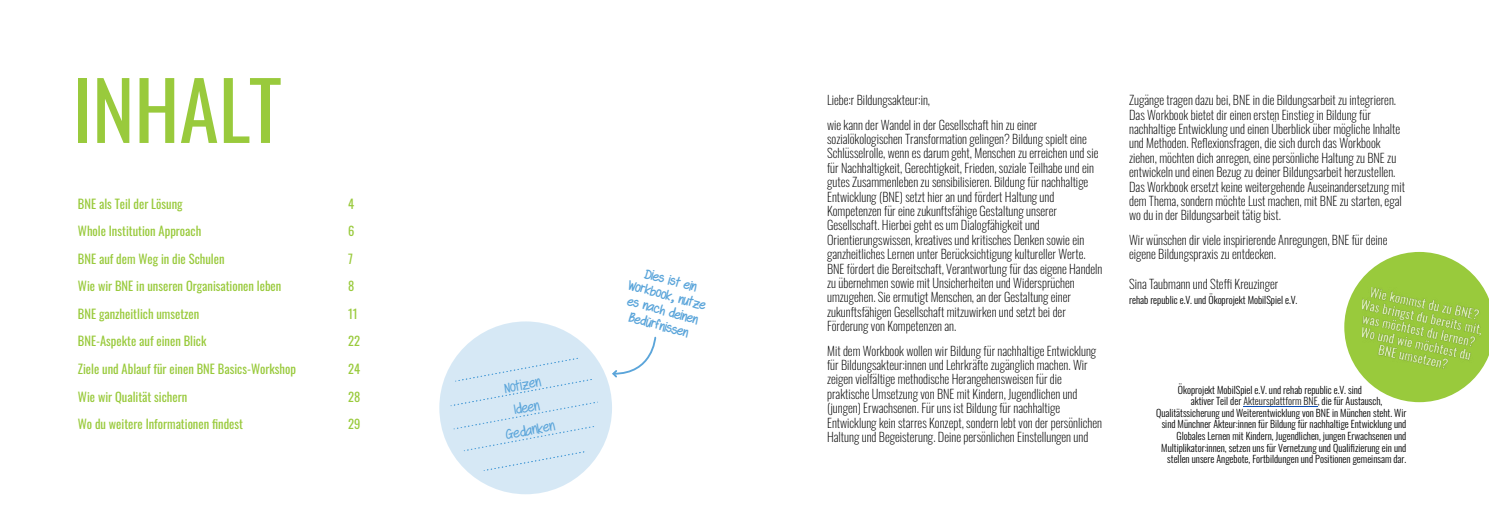
<style>
.page{position:relative;width:1489px;height:525px;background:#fff}
.page>*{position:absolute;margin:0;border:0;box-sizing:border-box;transform-origin:0 0}
.t1{font:80px "Oswald";color:#99ca3c}
.t2{font:15.25px/22.9px "Swagger";color:#5ba5da;text-align:center}
.t3{font:700 14.12px/15.5px "Swagger";color:#5ba5da;text-align:center}
.t4{font:200 12.5px/14.4px "Oswald";color:#000}
.t5{font:12.5px "Oswald";color:#99ca3c}
.t6{font:300 10px "Oswald";color:#000}
.s1{color:#1d1d1b}
</style>
<div class="page">
<svg style="left:1344px;top:252px;width:144px;height:150px"></svg>
<img style="left:1362px;top:287px;width:118px;height:81px">
<hr style="left:1243px;top:406px;width:74px;height:1px;background:#0b4cb4">
<div style="left:439px;top:321px;width:173px;height:173px;background:#d6e8f5;border-radius:50%"></div>
<svg style="left:450px;top:357px;width:148px;height:114px"></svg>
<svg style="left:612px;top:336px;width:45px;height:42px"></svg>
<h1 class="t1" style="left:72px;top:39px;width:211px">INHALT</h1>
<p class="t5" style="left:78px;top:192px;width:106px">BNE als Teil der Lösung</p>
<p class="t5" style="left:348px;top:192px;width:8px">4</p>
<p class="t5" style="left:78px;top:220px;width:125px">Whole Institution Approach</p>
<p class="t5" style="left:348px;top:220px;width:8px">6</p>
<p class="t5" style="left:78px;top:247px;width:148px">BNE auf dem Weg in die Schulen</p>
<p class="t5" style="left:348px;top:247px;width:6px">7</p>
<p class="t5" style="left:78px;top:275px;width:205px">Wie wir BNE in unseren Organisationen leben</p>
<p class="t5" style="left:348px;top:275px;width:8px">8</p>
<p class="t5" style="left:78px;top:302px;width:123px">BNE ganzheitlich umsetzen</p>
<p class="t5" style="left:348px;top:302px;width:11px">11</p>
<p class="t5" style="left:78px;top:330px;width:130px">BNE-Aspekte auf einen Blick</p>
<p class="t5" style="left:348px;top:330px;width:13px">22</p>
<p class="t5" style="left:78px;top:357px;width:219px">Ziele und Ablauf für einen BNE Basics-Workshop</p>
<p class="t5" style="left:348px;top:357px;width:14px">24</p>
<p class="t5" style="left:78px;top:385px;width:111px">Wie wir Qualität sichern</p>
<p class="t5" style="left:348px;top:385px;width:14px">28</p>
<p class="t5" style="left:78px;top:412px;width:167px">Wo du weitere Informationen findest</p>
<p class="t5" style="left:348px;top:412px;width:14px">29</p>
<p class="t2" style="left:496px;top:378px;width:51px;rotate:-10deg">Notizen<br>Ideen<br>Gedanken</p>
<p class="t3" style="left:634px;top:262px;width:81px;rotate:15deg">Dies ist ein<br>Workbook, nutze es nach deinen<br>Bedürfnissen</p>
<p class="t4" style="left:827px;top:87px;width:212px;line-height:24.4px">Liebe:r Bildungsakteur:in,<br>wie kann der Wandel in der Gesellschaft hin zu einer</p>
<p class="t4" style="left:827px;top:130px;width:277px">sozialökologischen Transformation gelingen? Bildung spielt eine Schlüsselrolle, wenn es darum geht, Menschen zu erreichen und sie für Nachhaltigkeit, Gerechtigkeit, Frieden, soziale Teilhabe und ein gutes Zusammenleben zu sensibilisieren. Bildung für nachhaltige Entwicklung (BNE) setzt hier an und fördert Haltung und Kompetenzen für eine zukunftsfähige Gestaltung unserer Gesellschaft. Hierbei geht es um Dialogfähigkeit und Orientierungswissen, kreatives und kritisches Denken sowie ein ganzheitliches Lernen unter Berücksichtigung kultureller Werte.<br>BNE fördert die Bereitschaft, Verantwortung für das eigene Handeln zu übernehmen sowie mit Unsicherheiten und Widersprüchen umzugehen. Sie ermutigt Menschen, an der Gestaltung einer zukunftsfähigen Gesellschaft mitzuwirken und setzt bei der Förderung von Kompetenzen an.</p>
<p class="t4" style="left:827px;top:342px;width:276px">Mit dem Workbook wollen wir Bildung für nachhaltige Entwicklung für Bildungsakteur:innen und Lehrkräfte zugänglich machen. Wir zeigen vielfältige methodische Herangehensweisen für die praktische Umsetzung von BNE mit Kindern, Jugendlichen und (jungen) Erwachsenen. Für uns ist Bildung für nachhaltige Entwicklung kein starres Konzept, sondern lebt von der persönlichen Haltung und Begeisterung. Deine persönlichen Einstellungen und</p>
<p class="t4" style="left:1129px;top:92px;width:277px">Zugänge tragen dazu bei, BNE in die Bildungsarbeit zu integrieren.<br>Das Workbook bietet dir einen ersten Einstieg in Bildung für nachhaltige Entwicklung und einen Überblick über mögliche Inhalte und Methoden. Reflexionsfragen, die sich durch das Workbook ziehen, möchten dich anregen, eine persönliche Haltung zu BNE zu entwickeln und einen Bezug zu deiner Bildungsarbeit herzustellen.<br>Das Workbook ersetzt keine weitergehende Auseinandersetzung mit dem Thema, sondern möchte Lust machen, mit BNE zu starten, egal wo du in der Bildungsarbeit tätig bist.</p>
<p class="t4" style="left:1129px;top:231px;width:260px">Wir wünschen dir viele inspirierende Anregungen, BNE für deine eigene Bildungspraxis zu entdecken.</p>
<p class="t4" style="left:1129px;top:275px;width:151px">Sina Taubmann und Steffi Kreuzinger</p>
<p class="t6" style="left:1129px;top:291px;width:170px">rehab republic e.V. und Ökoprojekt MobilSpiel e.V.</p>
<p class="t6" style="left:1177px;top:381px;width:186px">Ökoprojekt MobilSpiel e.V. und rehab republic e.V. sind</p>
<p class="t6" style="left:1190px;top:392px;width:193px">aktiver Teil der <span class="s1">Akteursplattform BNE,</span> die für Austausch,</p>
<p class="t6" style="left:1155px;top:404px;width:252px">Qualitätssicherung und Weiterentwicklung von BNE in München steht. Wir</p>
<p class="t6" style="left:1161px;top:415px;width:246px">sind Münchner Akteur:innen für Bildung für nachhaltige Entwicklung und</p>
<p class="t6" style="left:1176px;top:427px;width:231px">Globales Lernen mit Kindern, Jugendlichen, jungen Erwachsenen und</p>
<p class="t6" style="left:1161px;top:438px;width:246px">Multiplikator:innen, setzen uns für Vernetzung und Qualifizierung ein und</p>
<p class="t6" style="left:1167px;top:450px;width:240px">stellen unsere Angebote, Fortbildungen und Positionen gemeinsam dar.</p>
</div>
